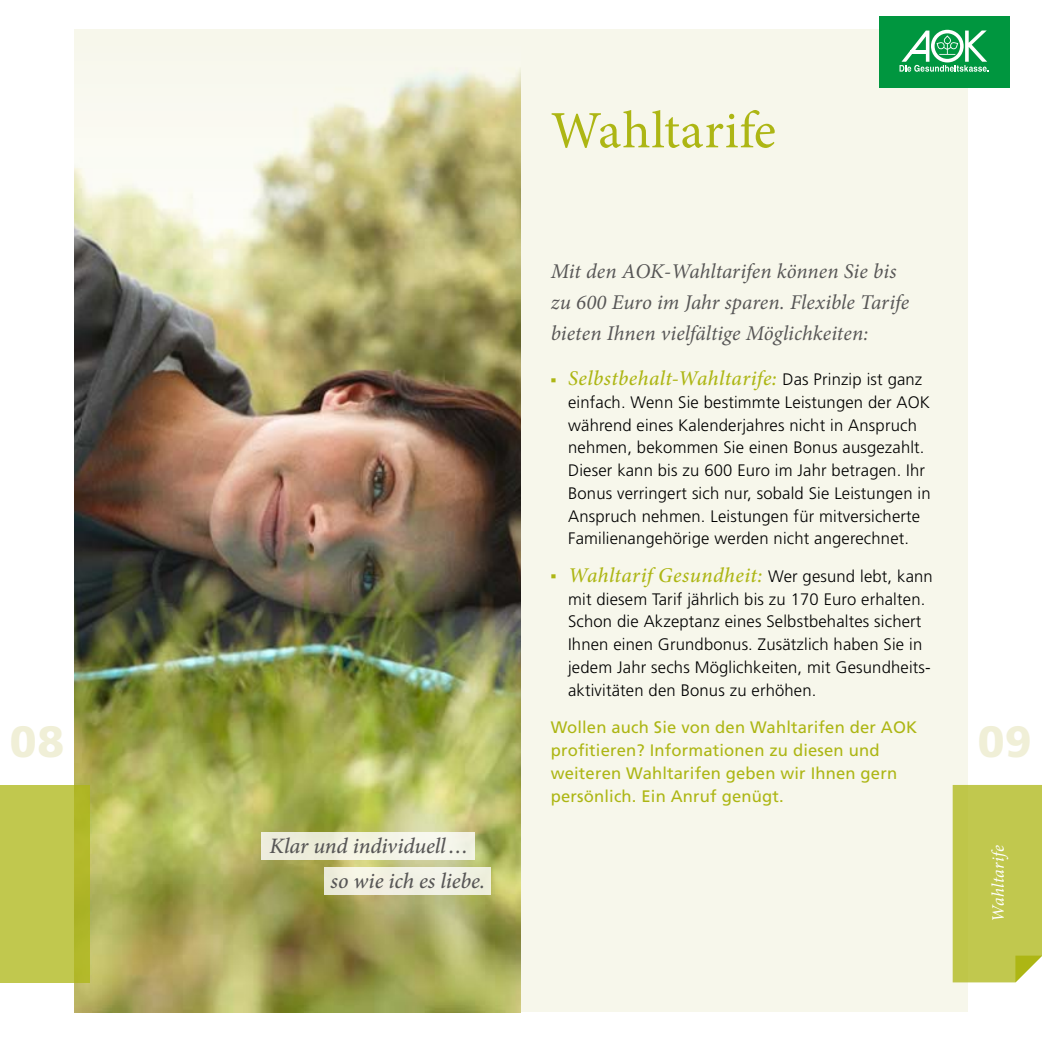
<style>
.page{position:relative;width:1042px;height:1042px;background:#fff}
.page>*{position:absolute;margin:0;border:0;box-sizing:border-box;transform-origin:0 0}
.t1{font:300 58.1px "Frutiger LT";color:#adb614;scale:.29 1}
.t2{font:52.5px "Minion Pro";letter-spacing:.015em;color:#adb614}
.t3{font:900 43.75px "Frutiger LT";color:#f0efd7}
.t4{font:italic 500 22.05px/34.6px "Minion Pro";letter-spacing:-.005em;color:#575656}
.t5{font:italic 21px/30.6px "Minion Pro";color:#575656}
.t6{font:italic 500 21px "Minion Pro";letter-spacing:.02em;color:#adb614}
.t7{font:italic 17.5px "Minion Pro";letter-spacing:.015em;color:#fff}
.t8{font:300 16.62px/22.8px "Frutiger LT";letter-spacing:.01em;color:#000}
.t9{font:16.62px/22.8px "Frutiger LT";letter-spacing:.01em;color:#adb614}
.s1{font-family:"Frutiger LT";font-weight:300;font-style:normal;font-size:16.62px;color:#000}
</style>
<div class="page">
<img style="left:74px;top:30px;width:447px;height:982px">
<div style="left:261px;top:832px;width:214px;height:28px;background:#f3f3e3"></div>
<div style="left:324px;top:866px;width:167px;height:28px;background:#f1f0e2"></div>
<div style="left:521px;top:30px;width:446px;height:982px;background:#f7f7eb"></div>
<div style="left:952px;top:785px;width:90px;height:197px;background:#c1c84e"></div>
<div style="left:879px;top:16px;width:130px;height:72px;background:#00963f"></div>
<svg style="left:899px;top:30px;width:89px;height:42px"></svg>
<svg style="left:0;top:785px;width:89px;height:197px;background:#bec547"></svg>
<h2 class="t2" style="left:551px;top:95px;width:227px">Wahltarife</h2>
<p class="t5" style="left:551px;top:256px;width:360px">Mit den AOK-Wahltarifen können Sie bis zu 600 Euro im Jahr sparen. Flexible Tarife bieten Ihnen vielfältige Möglichkeiten:</p>
<h1 class="t1" style="left:551px;top:342px;width:21px">-</h1>
<p class="t6" style="left:568px;top:364px;width:356px">Selbstbehalt-Wahltarife: <span class="s1">Das Prinzip ist ganz</span></p>
<p class="t8" style="left:568px;top:391px;width:364px">einfach. Wenn Sie bestimmte Leistungen der AOK während eines Kalenderjahres nicht in Anspruch nehmen, bekommen Sie einen Bonus ausgezahlt.<br>Dieser kann bis zu 600 Euro im Jahr betragen. Ihr Bonus verringert sich nur, sobald Sie Leistungen in Anspruch nehmen. Leistungen für mitversicherte Familienangehörige werden nicht angerechnet.</p>
<h1 class="t1" style="left:551px;top:539px;width:21px">-</h1>
<p class="t6" style="left:568px;top:561px;width:366px">Wahltarif Gesundheit: <span class="s1">Wer gesund lebt, kann</span></p>
<p class="t8" style="left:568px;top:588px;width:364px">mit diesem Tarif jährlich bis zu 170 Euro erhalten.<br>Schon die Akzeptanz eines Selbstbehaltes sichert Ihnen einen Grundbonus. Zusätzlich haben Sie in jedem Jahr sechs Möglichkeiten, mit Gesundheits&shy;aktivitäten den Bonus zu erhöhen.</p>
<p class="t9" style="left:551px;top:716px;width:368px">Wollen auch Sie von den Wahltarifen der AOK profitieren? Informationen zu diesen und weiteren Wahltarifen geben wir Ihnen gern persönlich. Ein Anruf genügt.</p>
<h3 class="t3" style="left:10px;top:715px;width:56px">08</h3>
<h3 class="t3" style="left:978px;top:715px;width:55px">09</h3>
<h3 class="t4" style="left:330px;top:828px;width:156px;text-indent:-61px">Klar und individuell… so wie ich es liebe.</h3>
<p class="t7" style="left:986px;top:921px;width:78px;rotate:-90deg">Wahltarife</p>
</div>
